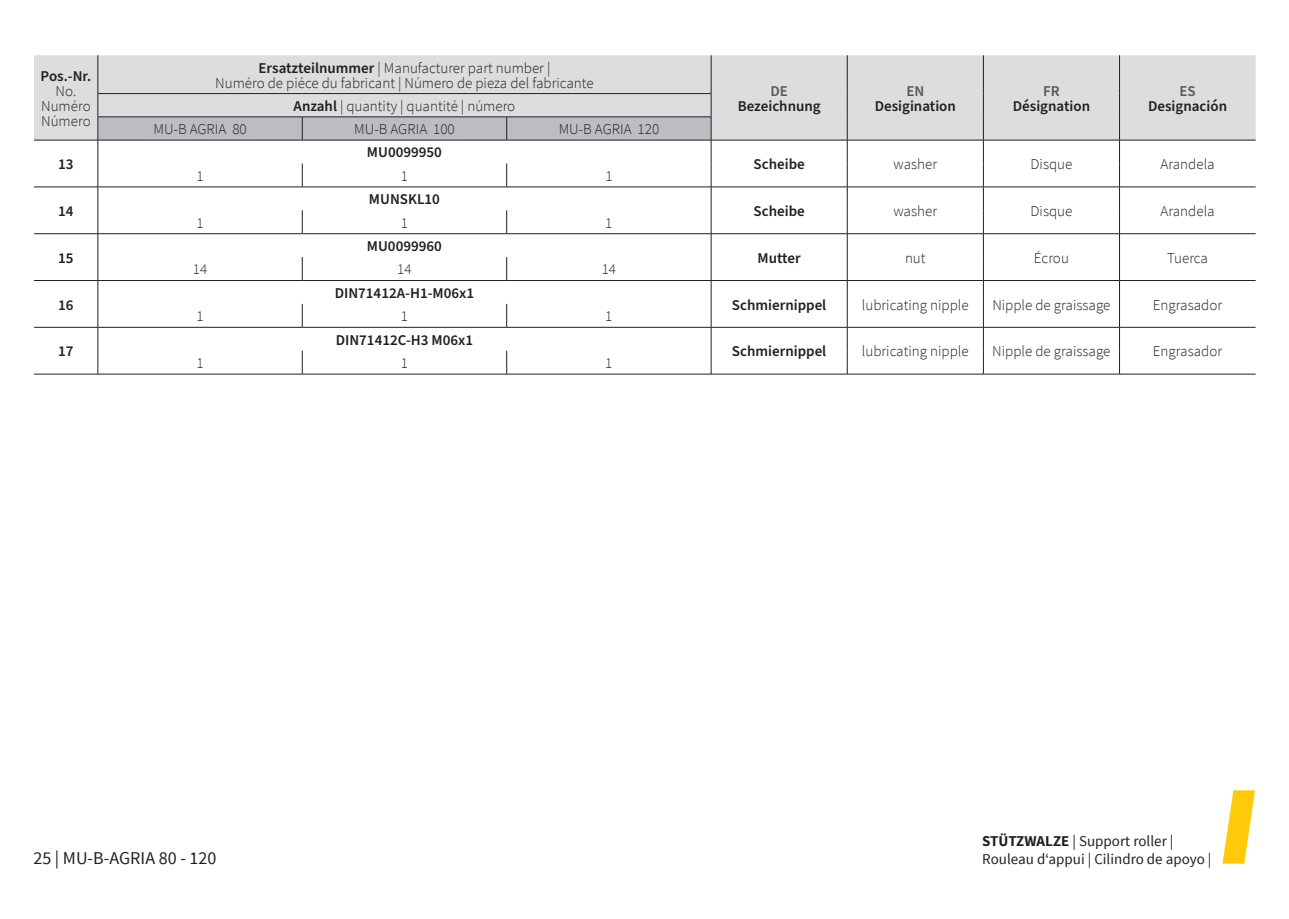
<style>
.page{position:relative;width:1289px;height:919px;background:#fff}
.page>*{position:absolute;margin:0;border:0;box-sizing:border-box;transform-origin:0 0}
.t1{font:18px "Source Sans Pro";color:#231f20}
.t2{font:300 15px/15px "Source Sans Pro";color:#231f20;text-align:center}
.t3{font:600 15px "Source Sans Pro";color:#231f20}
.t4{font:15px/18px "Source Sans Pro";color:#231f20}
.t5{font:600 15px "Source Sans Pro";color:#57585a}
.s1{font-weight:600}
.s2{font-weight:700}
</style>
<div class="page">
<svg style="left:1222px;top:790px;width:32px;height:73px"></svg>
<div style="left:34px;top:55px;width:1221px;height:85px;background:#dcdddf"></div>
<hr style="left:34px;top:233px;width:64px;height:1px;background:#231f20">
<hr style="left:98px;top:93px;width:204px;height:1px;background:#231f20">
<hr style="left:302px;top:93px;width:204px;height:1px;background:#231f20">
<hr style="left:506px;top:93px;width:205px;height:1px;background:#231f20">
<hr style="left:34px;top:140px;width:64px;height:1px;background:#231f20">
<hr style="left:711px;top:140px;width:136px;height:1px;background:#231f20">
<hr style="left:847px;top:140px;width:136px;height:1px;background:#231f20">
<hr style="left:983px;top:140px;width:136px;height:1px;background:#231f20">
<hr style="left:1119px;top:140px;width:136px;height:1px;background:#231f20">
<hr style="left:711px;top:187px;width:136px;height:1px;background:#231f20">
<hr style="left:847px;top:187px;width:136px;height:1px;background:#231f20">
<hr style="left:983px;top:187px;width:136px;height:1px;background:#231f20">
<hr style="left:1119px;top:187px;width:136px;height:1px;background:#231f20">
<hr style="left:711px;top:233px;width:136px;height:1px;background:#231f20">
<hr style="left:847px;top:233px;width:136px;height:1px;background:#231f20">
<hr style="left:983px;top:233px;width:136px;height:1px;background:#231f20">
<hr style="left:1119px;top:233px;width:136px;height:1px;background:#231f20">
<hr style="left:847px;top:280px;width:136px;height:1px;background:#231f20">
<hr style="left:983px;top:280px;width:136px;height:1px;background:#231f20">
<hr style="left:1119px;top:280px;width:136px;height:1px;background:#231f20">
<hr style="left:34px;top:187px;width:64px;height:1px;background:#231f20">
<hr style="left:711px;top:280px;width:136px;height:1px;background:#231f20">
<hr style="left:98px;top:55px;width:1px;height:38px;background:#231f20">
<hr style="left:711px;top:55px;width:1px;height:38px;background:#231f20">
<hr style="left:847px;top:55px;width:1px;height:39px;background:#231f20">
<svg style="left:847px;top:94px;width:1px;height:280px"></svg>
<hr style="left:983px;top:55px;width:1px;height:39px;background:#231f20">
<hr style="left:1119px;top:55px;width:1px;height:39px;background:#231f20">
<svg style="left:983px;top:94px;width:1px;height:280px"></svg>
<svg style="left:1119px;top:94px;width:1px;height:280px"></svg>
<svg style="left:98px;top:94px;width:614px;height:280px"></svg>
<hr style="left:98px;top:280px;width:204px;height:1px;background:#231f20">
<hr style="left:302px;top:280px;width:204px;height:1px;background:#231f20">
<hr style="left:506px;top:280px;width:205px;height:1px;background:#231f20">
<hr style="left:34px;top:280px;width:64px;height:1px;background:#231f20">
<hr style="left:34px;top:327px;width:64px;height:1px;background:#231f20">
<hr style="left:34px;top:374px;width:64px;height:1px;background:#231f20">
<hr style="left:711px;top:327px;width:136px;height:1px;background:#231f20">
<hr style="left:847px;top:327px;width:136px;height:1px;background:#231f20">
<hr style="left:983px;top:327px;width:136px;height:1px;background:#231f20">
<hr style="left:1119px;top:327px;width:136px;height:1px;background:#231f20">
<hr style="left:711px;top:374px;width:136px;height:1px;background:#231f20">
<hr style="left:847px;top:374px;width:136px;height:1px;background:#231f20">
<hr style="left:983px;top:374px;width:136px;height:1px;background:#231f20">
<hr style="left:1119px;top:374px;width:136px;height:1px;background:#231f20">
<hr style="left:98px;top:327px;width:204px;height:1px;background:#231f20">
<hr style="left:302px;top:327px;width:204px;height:1px;background:#231f20">
<hr style="left:506px;top:327px;width:205px;height:1px;background:#231f20">
<hr style="left:98px;top:374px;width:204px;height:1px;background:#231f20">
<hr style="left:302px;top:374px;width:204px;height:1px;background:#231f20">
<hr style="left:506px;top:374px;width:205px;height:1px;background:#231f20">
<p class="t3" style="left:41px;top:66px;width:52px">Pos.-Nr.</p>
<p class="t2" style="left:41px;top:83px;width:51px">No.<br>Numéro<br>Número</p>
<p class="t2" style="left:215px;top:60px;width:380px"><span class="s1">Ersatzteilnummer</span> | Manufacturer part number |<br>Numéro de piéce du fabricant | Número de pieza del fabricante</p>
<p class="t5" style="left:1179px;top:81px;width:18px">ES</p>
<p class="t5" style="left:770px;top:81px;width:19px">DE</p>
<p class="t3" style="left:737px;top:96px;width:84px">Bezeichnung</p>
<p class="t5" style="left:906px;top:81px;width:19px">EN</p>
<p class="t3" style="left:874px;top:96px;width:83px">Desigination</p>
<p class="t5" style="left:1043px;top:81px;width:18px">FR</p>
<p class="t3" style="left:1012px;top:96px;width:79px">Désignation</p>
<p class="t2" style="left:294px;top:98px;width:223px"><span class="s1">Anzahl</span> | quantity | quantité | número</p>
<p class="t3" style="left:1148px;top:96px;width:80px">Designación</p>
<p class="t2" style="left:153px;top:122px;width:95px">MU-B AGRIA 80</p>
<p class="t2" style="left:354px;top:122px;width:102px">MU-B AGRIA 100</p>
<p class="t2" style="left:558px;top:122px;width:102px">MU-B AGRIA 120</p>
<p class="t3" style="left:58px;top:154px;width:17px">13</p>
<p class="t3" style="left:367px;top:142px;width:76px">MU0099950</p>
<p class="t2" style="left:196px;top:168px;width:9px">1</p>
<p class="t2" style="left:401px;top:168px;width:9px">1</p>
<p class="t2" style="left:605px;top:168px;width:9px">1</p>
<p class="t3" style="left:753px;top:154px;width:53px">Scheibe</p>
<p class="t2" style="left:893px;top:157px;width:45px">washer</p>
<p class="t2" style="left:1030px;top:157px;width:43px">Disque</p>
<p class="t2" style="left:1160px;top:157px;width:56px">Arandela</p>
<p class="t3" style="left:58px;top:201px;width:17px">14</p>
<p class="t3" style="left:369px;top:189px;width:72px">MUNSKL10</p>
<p class="t2" style="left:196px;top:215px;width:9px">1</p>
<p class="t2" style="left:401px;top:215px;width:9px">1</p>
<p class="t2" style="left:605px;top:215px;width:9px">1</p>
<p class="t3" style="left:753px;top:201px;width:53px">Scheibe</p>
<p class="t2" style="left:893px;top:203px;width:45px">washer</p>
<p class="t2" style="left:1030px;top:203px;width:43px">Disque</p>
<p class="t2" style="left:1160px;top:203px;width:56px">Arandela</p>
<p class="t3" style="left:58px;top:248px;width:17px">15</p>
<p class="t3" style="left:367px;top:236px;width:77px">MU0099960</p>
<p class="t2" style="left:193px;top:262px;width:16px">14</p>
<p class="t2" style="left:397px;top:262px;width:16px">14</p>
<p class="t2" style="left:601px;top:262px;width:16px">14</p>
<p class="t3" style="left:757px;top:248px;width:45px">Mutter</p>
<p class="t2" style="left:905px;top:250px;width:22px">nut</p>
<p class="t2" style="left:1033px;top:250px;width:37px">Écrou</p>
<p class="t2" style="left:1166px;top:250px;width:42px">Tuerca</p>
<p class="t3" style="left:58px;top:294px;width:17px">16</p>
<p class="t3" style="left:335px;top:283px;width:141px">DIN71412A-H1-M06x1</p>
<p class="t2" style="left:196px;top:309px;width:9px">1</p>
<p class="t2" style="left:401px;top:309px;width:9px">1</p>
<p class="t2" style="left:605px;top:309px;width:9px">1</p>
<p class="t3" style="left:732px;top:294px;width:96px">Schmiernippel</p>
<p class="t2" style="left:861px;top:297px;width:108px">lubricating nipple</p>
<p class="t2" style="left:992px;top:297px;width:120px">Nipple de graissage</p>
<p class="t2" style="left:1152px;top:297px;width:71px">Engrasador</p>
<p class="t3" style="left:58px;top:341px;width:17px">17</p>
<p class="t3" style="left:336px;top:329px;width:139px">DIN71412C-H3 M06x1</p>
<p class="t2" style="left:196px;top:355px;width:9px">1</p>
<p class="t2" style="left:401px;top:355px;width:9px">1</p>
<p class="t2" style="left:605px;top:355px;width:9px">1</p>
<p class="t3" style="left:732px;top:341px;width:96px">Schmiernippel</p>
<p class="t2" style="left:861px;top:344px;width:108px">lubricating nipple</p>
<p class="t2" style="left:992px;top:344px;width:120px">Nipple de graissage</p>
<p class="t2" style="left:1152px;top:344px;width:71px">Engrasador</p>
<p class="t1" style="left:33px;top:846px;width:184px">25 | MU-B-AGRIA 80 - 120</p>
<p class="t4" style="left:982px;top:831px;width:231px"><span class="s2">STÜTZWALZE</span> | Support roller |<br>Rouleau d‘appui | Cilindro de apoyo |</p>
</div>
